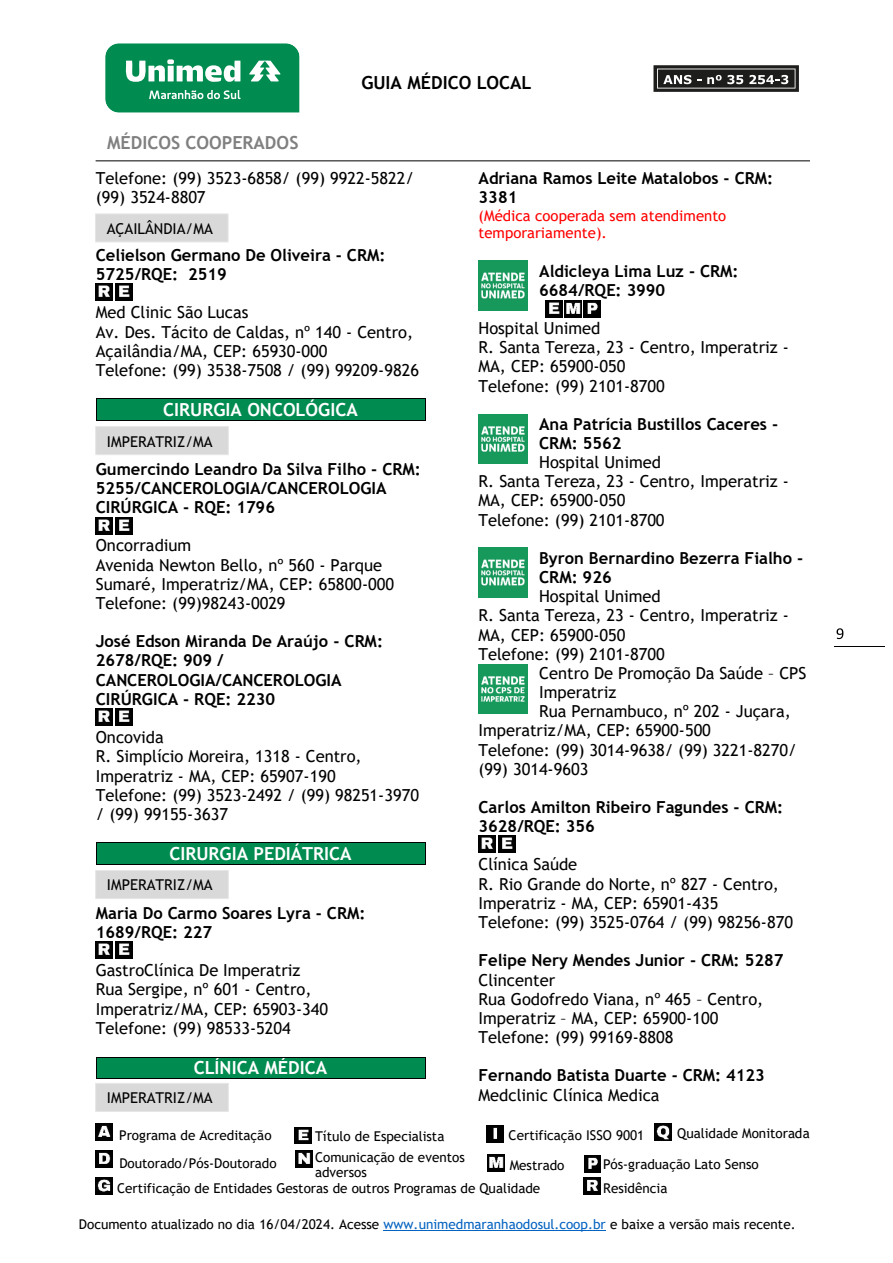
<style>
.page{position:relative;width:893px;height:1263px;background:#fff}
.page>*{position:absolute;margin:0;border:0;box-sizing:border-box;transform-origin:0 0}
.t1{font:700 18px "Trebuchet MS";color:#fff}
.t2{font:700 18px "Trebuchet MS";color:#808080}
.t3{font:700 18px "Trebuchet MS";color:#000}
.t4{font:16.5px/19.2px "Trebuchet MS";color:#000}
.t5{font:700 16.5px/19.2px "Trebuchet MS";color:#000}
.t6{font:15px "Trebuchet MS";color:#000}
.t7{font:15px/17.2px "Trebuchet MS";color:#f00}
.t8{font:13.5px/15.6px "Trebuchet MS";color:#000}
.s1{color:#0563c1}
</style>
<div class="page">
<img style="left:96px;top:1151px;width:17px;height:16px">
<hr style="left:383px;top:1230px;width:223px;height:1px;background:#0563c1">
<hr style="left:96px;top:160px;width:714px;height:1px;background:#000">
<svg style="left:837px;top:628px;width:6px;height:11px"></svg>
<hr style="left:834px;top:646px;width:50px;height:1px;background:#000">
<img style="left:96px;top:1124px;width:17px;height:17px">
<img style="left:294px;top:1127px;width:17px;height:17px">
<img style="left:95px;top:1178px;width:17px;height:17px">
<img style="left:487px;top:1125px;width:17px;height:17px">
<img style="left:487px;top:1154px;width:17px;height:17px">
<img style="left:295px;top:1151px;width:17px;height:16px">
<img style="left:584px;top:1155px;width:17px;height:17px">
<img style="left:655px;top:1124px;width:17px;height:17px">
<img style="left:584px;top:1178px;width:17px;height:17px">
<div style="left:97px;top:399px;width:328px;height:21px;background:#008c50"></div>
<hr style="left:97px;top:399px;width:328px;height:1px;background:#000">
<svg style="left:96px;top:399px;width:1px;height:22px"></svg>
<hr style="left:97px;top:420px;width:328px;height:1px;background:#000">
<svg style="left:425px;top:399px;width:1px;height:22px"></svg>
<div style="left:97px;top:843px;width:328px;height:21px;background:#008c50"></div>
<hr style="left:97px;top:843px;width:328px;height:1px;background:#000">
<svg style="left:96px;top:843px;width:1px;height:22px"></svg>
<hr style="left:97px;top:864px;width:328px;height:1px;background:#000">
<svg style="left:425px;top:843px;width:1px;height:22px"></svg>
<div style="left:97px;top:1057px;width:328px;height:21px;background:#008c50"></div>
<hr style="left:97px;top:1057px;width:328px;height:1px;background:#000">
<svg style="left:96px;top:1057px;width:1px;height:22px"></svg>
<hr style="left:97px;top:1078px;width:328px;height:1px;background:#000">
<svg style="left:425px;top:1057px;width:1px;height:22px"></svg>
<div style="left:95px;top:214px;width:133px;height:28px;background:#d9d9d9"></div>
<div style="left:95px;top:426px;width:134px;height:29px;background:#d9d9d9;border:1px solid #e7e6e6"></div>
<div style="left:95px;top:870px;width:134px;height:29px;background:#d9d9d9;border:1px solid #e7e6e6"></div>
<div style="left:95px;top:1083px;width:134px;height:29px;background:#d9d9d9;border:1px solid #e7e6e6"></div>
<img style="left:478px;top:261px;width:50px;height:49px">
<img style="left:478px;top:414px;width:50px;height:50px">
<img style="left:478px;top:548px;width:50px;height:49px">
<img style="left:478px;top:664px;width:50px;height:49px">
<img style="left:96px;top:284px;width:17px;height:16px">
<img style="left:116px;top:284px;width:17px;height:16px">
<img style="left:96px;top:517px;width:17px;height:17px">
<img style="left:116px;top:517px;width:17px;height:17px">
<img style="left:96px;top:708px;width:17px;height:17px">
<img style="left:116px;top:708px;width:17px;height:17px">
<img style="left:96px;top:942px;width:17px;height:16px">
<img style="left:116px;top:942px;width:17px;height:16px">
<img style="left:478px;top:836px;width:17px;height:17px">
<img style="left:499px;top:836px;width:17px;height:17px">
<img style="left:546px;top:300px;width:17px;height:17px">
<img style="left:565px;top:300px;width:17px;height:17px">
<img style="left:584px;top:300px;width:17px;height:17px">
<svg style="left:105px;top:43px;width:195px;height:70px;background:#2ca06e"></svg>
<svg style="left:654px;top:65px;width:145px;height:27px;background:#494948"></svg>
<p class="t2" style="left:107px;top:131px;width:193px">MÉDICOS COOPERADOS</p>
<p class="t3" style="left:361px;top:71px;width:172px">GUIA MÉDICO LOCAL</p>
<p class="t4" style="left:96px;top:169px;width:320px">Telefone: (99) 3523-6858/ (99) 9922-5822/ (99) 3524-8807</p>
<p class="t6" style="left:107px;top:219px;width:108px">AÇAILÂNDIA/MA</p>
<p class="t5" style="left:96px;top:245px;width:291px">Celielson Germano De Oliveira - CRM:<br>5725/RQE: 2519</p>
<p class="t4" style="left:96px;top:303px;width:325px">Med Clinic São Lucas<br>Av. Des. Tácito de Caldas, nº 140 - Centro, Açailândia/MA, CEP: 65930-000<br>Telefone: (99) 3538-7508 / (99) 99209-9826</p>
<p class="t1" style="left:163px;top:399px;width:196px">CIRURGIA ONCOLÓGICA</p>
<p class="t6" style="left:107px;top:432px;width:107px">IMPERATRIZ/MA</p>
<p class="t5" style="left:96px;top:459px;width:327px">Gumercindo Leandro Da Silva Filho - CRM:<br>5255/CANCEROLOGIA/CANCEROLOGIA<br>CIRÚRGICA - RQE: 1796</p>
<p class="t4" style="left:96px;top:536px;width:300px">Oncorradium<br>Avenida Newton Bello, nº 560 - Parque<br>Sumaré, Imperatriz/MA, CEP: 65800-000<br>Telefone: (99)98243-0029</p>
<p class="t5" style="left:96px;top:632px;width:289px">José Edson Miranda De Araújo - CRM:<br>2678/RQE: 909 /<br>CANCEROLOGIA/CANCEROLOGIA<br>CIRÚRGICA - RQE: 2230</p>
<p class="t4" style="left:96px;top:728px;width:325px">Oncovida<br>R. Simplício Moreira, 1318 - Centro,<br>Imperatriz - MA, CEP: 65907-190<br>Telefone: (99) 3523-2492 / (99) 98251-3970 / (99) 99155-3637</p>
<p class="t1" style="left:169px;top:843px;width:184px">CIRURGIA PEDIÁTRICA</p>
<p class="t6" style="left:107px;top:876px;width:107px">IMPERATRIZ/MA</p>
<p class="t5" style="left:96px;top:903px;width:271px">Maria Do Carmo Soares Lyra - CRM:<br>1689/RQE: 227</p>
<p class="t4" style="left:96px;top:961px;width:234px">GastroClínica De Imperatriz<br>Rua Sergipe, nº 601 - Centro,<br>Imperatriz/MA, CEP: 65903-340<br>Telefone: (99) 98533-5204</p>
<p class="t1" style="left:194px;top:1057px;width:135px">CLÍNICA MÉDICA</p>
<p class="t6" style="left:107px;top:1088px;width:107px">IMPERATRIZ/MA</p>
<p class="t5" style="left:479px;top:169px;width:296px">Adriana Ramos Leite Matalobos - CRM:<br>3381</p>
<p class="t7" style="left:479px;top:207px;width:249px">(Médica cooperada sem atendimento temporariamente).</p>
<p class="t5" style="left:539px;top:261px;width:201px">Aldicleya Lima Luz - CRM:<br>6684/RQE: 3990</p>
<p class="t4" style="left:479px;top:318px;width:312px">Hospital Unimed<br>R. Santa Tereza, 23 - Centro, Imperatriz -<br>MA, CEP: 65900-050<br>Telefone: (99) 2101-8700</p>
<p class="t5" style="left:539px;top:414px;width:241px">Ana Patrícia Bustillos Caceres -<br>CRM: 5562</p>
<p class="t4" style="left:478px;top:452px;width:312px;text-indent:61px">Hospital Unimed<br>R. Santa Tereza, 23 - Centro, Imperatriz -<br>MA, CEP: 65900-050<br>Telefone: (99) 2101-8700</p>
<p class="t5" style="left:539px;top:548px;width:266px">Byron Bernardino Bezerra Fialho -<br>CRM: 926</p>
<p class="t4" style="left:478px;top:587px;width:312px;text-indent:61px">Hospital Unimed<br>R. Santa Tereza, 23 - Centro, Imperatriz -<br>MA, CEP: 65900-050<br>Telefone: (99) 2101-8700</p>
<p class="t4" style="left:539px;top:663px;width:269px">Centro De Promoção Da Saúde – CPS</p>
<p class="t4" style="left:539px;top:683px;width:79px">Imperatriz</p>
<p class="t4" style="left:539px;top:702px;width:253px">Rua Pernambuco, nº 202 - Juçara,</p>
<p class="t4" style="left:478px;top:721px;width:234px">Imperatriz/MA, CEP: 65900-500</p>
<p class="t4" style="left:479px;top:740px;width:320px">Telefone: (99) 3014-9638/ (99) 3221-8270/</p>
<p class="t4" style="left:479px;top:759px;width:111px">(99) 3014-9603</p>
<p class="t5" style="left:478px;top:798px;width:306px">Carlos Amilton Ribeiro Fagundes - CRM:<br>3628/RQE: 356</p>
<p class="t4" style="left:478px;top:855px;width:316px">Clínica Saúde<br>R. Rio Grande do Norte, nº 827 - Centro,<br>Imperatriz - MA, CEP: 65901-435<br>Telefone: (99) 3525-0764 / (99) 98256-870</p>
<p class="t5" style="left:478px;top:951px;width:306px">Felipe Nery Mendes Junior - CRM: 5287</p>
<p class="t4" style="left:478px;top:970px;width:286px">Clincenter<br>Rua Godofredo Viana, nº 465 – Centro,<br>Imperatriz – MA, CEP: 65900-100<br>Telefone: (99) 99169-8808</p>
<p class="t5" style="left:479px;top:1066px;width:288px">Fernando Batista Duarte - CRM: 4123</p>
<p class="t4" style="left:479px;top:1085px;width:183px">Medclinic Clínica Medica</p>
<p class="t8" style="left:677px;top:1125px;width:134px">Qualidade Monitorada</p>
<p class="t8" style="left:315px;top:1129px;width:131px">Título de Especialista</p>
<p class="t8" style="left:509px;top:1127px;width:137px">Certificação ISSO 9001</p>
<p class="t8" style="left:117px;top:1180px;width:425px">Certificação de Entidades Gestoras de outros Programas de Qualidade</p>
<p class="t8" style="left:119px;top:1127px;width:154px">Programa de Acreditação</p>
<p class="t8" style="left:315px;top:1149px;width:151px">Comunicação de eventos adversos</p>
<p class="t8" style="left:119px;top:1155px;width:159px">Doutorado/Pós-Doutorado</p>
<p class="t8" style="left:603px;top:1156px;width:157px">Pós-graduação Lato Senso</p>
<p class="t8" style="left:510px;top:1157px;width:56px">Mestrado</p>
<p class="t8" style="left:603px;top:1181px;width:66px">Residência</p>
<p class="t8" style="left:79px;top:1216px;width:718px">Documento atualizado no dia 16/04/2024. Acesse <span class="s1">www.unimedmaranhaodosul.coop.br</span> e baixe a versão mais recente.</p>
</div>
